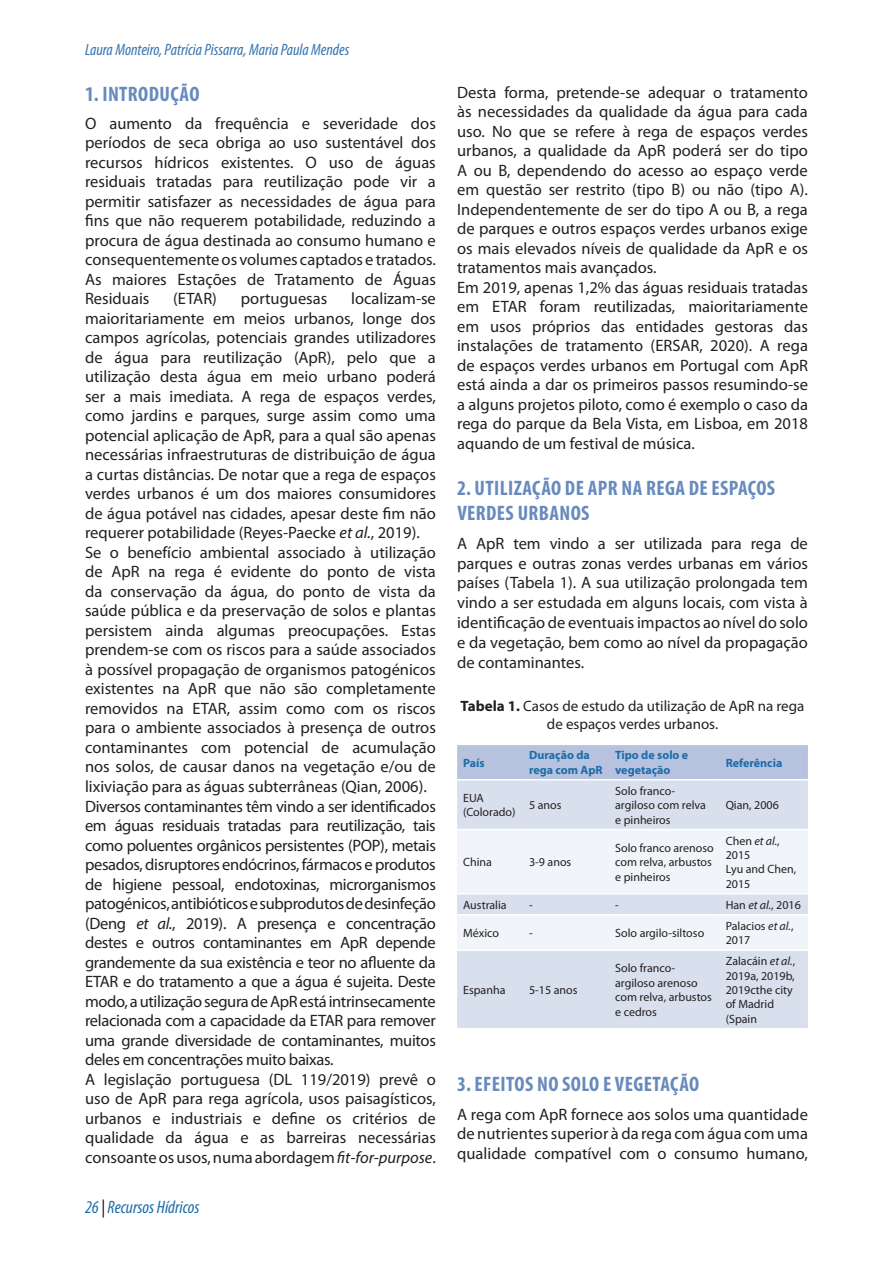
<style>
.page{position:relative;width:893px;height:1263px;background:#fff}
.page>*{position:absolute;margin:0;border:0;box-sizing:border-box;transform-origin:0 0}
.t1{font:700 condensed 21px/25.2px "Myriad Pro";letter-spacing:.02em;color:#688abd}
.t2{font:italic condensed 18px "Myriad Pro";color:#1a6ca9}
.t3{font:16.5px/19.5px "Myriad Pro";color:#231f20;text-align:justify}
.t4{font:italic condensed 16.5px "Myriad Pro";color:#3575b0}
.t5{font:15px/18px "Myriad Pro";color:#231f20;text-align:center}
.t6{font:12px/14.4px "Myriad Pro";color:#231f20}
.t7{font:700 12px/14.4px "Myriad Pro";color:#1a6ca9}
.s1{font-style:italic}
.s2{color:#000}
.s3{font-weight:700}
</style>
<div class="page">
<div style="left:457px;top:745px;width:351px;height:34px;background:#b7c3de"></div>
<div style="left:457px;top:780px;width:351px;height:248px;background:#d8e0ee"></div>
<svg style="left:457px;top:830px;width:351px;height:119px"></svg>
<hr style="left:457px;top:829px;width:66px;height:1px;background:#fff">
<hr style="left:523px;top:829px;width:86px;height:1px;background:#fff">
<hr style="left:609px;top:829px;width:111px;height:1px;background:#fff">
<hr style="left:720px;top:829px;width:88px;height:1px;background:#fff">
<hr style="left:457px;top:893px;width:66px;height:1px;background:#fff">
<hr style="left:523px;top:893px;width:86px;height:1px;background:#fff">
<hr style="left:609px;top:893px;width:111px;height:1px;background:#fff">
<hr style="left:720px;top:893px;width:88px;height:1px;background:#fff">
<hr style="left:457px;top:914px;width:66px;height:1px;background:#fff">
<hr style="left:523px;top:914px;width:86px;height:1px;background:#fff">
<hr style="left:609px;top:914px;width:111px;height:1px;background:#fff">
<hr style="left:720px;top:914px;width:88px;height:1px;background:#fff">
<hr style="left:457px;top:949px;width:66px;height:2px;background:#fff">
<hr style="left:523px;top:949px;width:86px;height:2px;background:#fff">
<hr style="left:609px;top:949px;width:111px;height:2px;background:#fff">
<hr style="left:720px;top:949px;width:88px;height:2px;background:#fff">
<p class="t4" style="left:85px;top:39px;width:266px">Laura Monteiro, Patrícia Pissarra, Maria Paula Mendes</p>
<p class="t1" style="left:85px;top:81px;width:116px">1. INTRODUÇÃO</p>
<p class="t3" style="left:85px;top:113px;width:352px">O aumento da frequência e severidade dos períodos de seca obriga ao uso sustentável dos recursos hídricos existentes. O uso de águas residuais tratadas para reutilização pode vir a permitir satisfazer as necessidades de água para fins que não requerem potabilidade, reduzindo a procura de água destinada ao consumo humano e consequentemente os volumes captados e tratados.<br>As maiores Estações de Tratamento de Águas Residuais</p>
<p class="t3" style="left:85px;top:289px;width:352px;text-align:left;text-indent:266px">localizam-se maioritariamente em meios urbanos, longe dos campos agrícolas, potenciais grandes utilizadores de água para reutilização (ApR), pelo que a utilização desta água em meio urbano poderá ser a mais imediata. A rega de espaços verdes, como jardins e parques, surge assim como uma potencial aplicação de ApR, para a qual são apenas necessárias infraestruturas de distribuição de água a curtas distâncias. De notar que a rega de espaços verdes urbanos é um dos maiores consumidores de água potável nas cidades, apesar deste fim não requerer potabilidade (Reyes-Paecke <span class="s1">et al.</span>, 2019).<br>Se o benefício ambiental associado à utilização de ApR na rega é evidente do ponto de vista da conservação da água, do ponto de vista da saúde pública e da preservação de solos e plantas persistem ainda algumas preocupações. Estas prendem-se com os riscos para a saúde associados à possível propagação de organismos patogénicos existentes na ApR que não são completamente removidos na ETAR, assim como com os riscos para o ambiente associados à presença de outros contaminantes com potencial de acumulação nos solos, de causar danos na vegetação e/ou de lixiviação para as águas subterrâneas (Qian, 2006).<br>Diversos contaminantes têm vindo a ser identificados em águas residuais tratadas para reutilização, tais como poluentes orgânicos persistentes (POP), metais pesados, disruptores endócrinos, fármacos e produtos de higiene pessoal, endotoxinas, microrganismos patogénicos, antibióticos e subprodutos de desinfeção (Deng <span class="s1">et al.</span>, 2019). A presença e concentração destes e outros contaminantes em ApR depende grandemente da sua existência e teor no afluente da ETAR e do tratamento a que a água é sujeita. Deste modo, a utilização segura de ApR está intrinsecamente relacionada com a capacidade da ETAR para remover uma grande diversidade de contaminantes, muitos deles em concentrações muito baixas.<br>A legislação portuguesa (DL 119/2019) prevê o uso de ApR para rega agrícola, usos paisagísticos, urbanos e industriais e define os critérios de qualidade da água e as barreiras necessárias consoante os usos, numa abordagem <span class="s1">fit-for-purpose</span>.</p>
<p class="t3" style="left:173px;top:289px;width:45px">(ETAR)</p>
<p class="t3" style="left:241px;top:289px;width:88px">portuguesas</p>
<p class="t2" style="left:85px;top:1196px;width:116px">26 <span class="s2">|</span> Recursos Hídricos</p>
<p class="t3" style="left:457px;top:82px;width:352px;text-align:left">Desta forma, pretende-se adequar o tratamento às necessidades da qualidade da água para cada uso. No que se refere à rega de espaços verdes urbanos, a qualidade da ApR poderá ser do tipo A ou B, dependendo do acesso ao espaço verde em questão ser restrito (tipo B) ou não (tipo A).<br>Independentemente de ser do tipo A ou B, a rega de parques e outros espaços verdes urbanos exige os mais elevados níveis de qualidade da ApR e os tratamentos mais avançados.<br>Em 2019, apenas 1,2% das águas residuais tratadas em ETAR foram reutilizadas, maioritariamente em usos próprios das entidades gestoras das instalações de tratamento (ERSAR, 2020). A rega de espaços verdes urbanos em Portugal com ApR está ainda a dar os primeiros passos resumindo-se a alguns projetos piloto, como é exemplo o caso da rega do parque da Bela Vista, em Lisboa, em 2018 aquando de um festival de música.</p>
<p class="t1" style="left:457px;top:475px;width:320px">2. UTILIZAÇÃO DE APR NA REGA DE ESPAÇOS<br>VERDES URBANOS</p>
<p class="t3" style="left:457px;top:533px;width:352px">A ApR tem vindo a ser utilizada para rega de parques e outras zonas verdes urbanas em vários países (Tabela 1). A sua utilização prolongada tem vindo a ser estudada em alguns locais, com vista à identificação de eventuais impactos ao nível do solo e da vegetação, bem como ao nível da propagação de contaminantes.</p>
<p class="t5" style="left:461px;top:697px;width:345px"><span class="s3">Tabela 1.</span> Casos de estudo da utilização de ApR na rega de espaços verdes urbanos.</p>
<p class="t7" style="left:463px;top:755px;width:23px">País</p>
<p class="t7" style="left:529px;top:748px;width:75px">Duração da rega com ApR</p>
<p class="t7" style="left:615px;top:748px;width:75px">Tipo de solo e vegetação</p>
<p class="t7" style="left:726px;top:755px;width:58px">Referência</p>
<p class="t6" style="left:463px;top:790px;width:54px">EUA (Colorado)</p>
<p class="t6" style="left:529px;top:798px;width:34px">5 anos</p>
<p class="t6" style="left:615px;top:783px;width:92px">Solo franco&shy;argiloso com relva e pinheiros</p>
<p class="t6" style="left:726px;top:798px;width:55px">Qian, 2006</p>
<p class="t6" style="left:463px;top:855px;width:30px">China</p>
<p class="t6" style="left:529px;top:855px;width:44px">3-9 anos</p>
<p class="t6" style="left:615px;top:840px;width:100px">Solo franco arenoso com relva, arbustos e pinheiros</p>
<p class="t6" style="left:726px;top:833px;width:72px">Chen <span class="s1">et al.</span>,<br>2015<br>Lyu and Chen,<br>2015</p>
<p class="t6" style="left:463px;top:897px;width:45px">Australia</p>
<p class="t6" style="left:529px;top:897px;width:5px">-</p>
<p class="t6" style="left:615px;top:897px;width:5px">-</p>
<p class="t6" style="left:726px;top:897px;width:77px">Han <span class="s1">et al.</span>, 2016</p>
<p class="t6" style="left:463px;top:925px;width:37px">México</p>
<p class="t6" style="left:529px;top:925px;width:5px">-</p>
<p class="t6" style="left:615px;top:925px;width:91px">Solo argilo-siltoso</p>
<p class="t6" style="left:726px;top:918px;width:69px">Palacios <span class="s1">et al.</span>,<br>2017</p>
<p class="t6" style="left:463px;top:982px;width:44px">Espanha</p>
<p class="t6" style="left:529px;top:982px;width:50px">5-15 anos</p>
<p class="t6" style="left:615px;top:961px;width:98px">Solo franco&shy;argiloso arenoso com relva, arbustos e cedros</p>
<p class="t6" style="left:726px;top:954px;width:71px">Zalacáin <span class="s1">et al.</span>,<br>2019a, 2019b,<br>2019cthe city of Madrid (Spain</p>
<p class="t1" style="left:457px;top:1071px;width:244px">3. EFEITOS NO SOLO E VEGETAÇÃO</p>
<p class="t3" style="left:457px;top:1104px;width:352px">A rega com ApR fornece aos solos uma quantidade de nutrientes superior à da rega com água com uma qualidade compatível com o consumo humano,</p>
</div>
